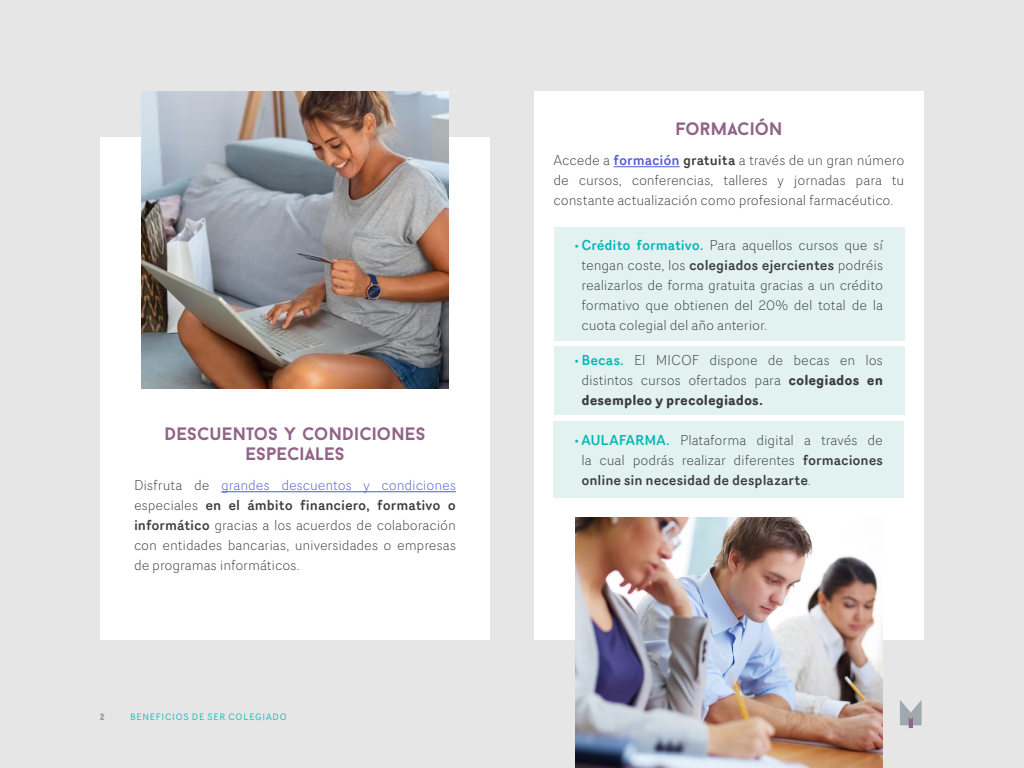
<style>
.page{position:relative;width:1024px;height:768px;background:#e6e6e6}
.page>*{position:absolute;margin:0;border:0;box-sizing:border-box;transform-origin:0 0}
.t1{font:700 18px/20px "Baron Neue";letter-spacing:.005em;color:#916487;text-align:center}
.t2{font:300 14px/20px "Router";letter-spacing:-.005em;color:#3b3c3b;text-align:justify}
.t3{font:9px "Router";letter-spacing:.09em;color:#00b5b4}
.t4{font:900 9px "Baron Neue";color:#979899}
.s1{color:#4f5cd6}
.s2{font-weight:500}
.s3{font-weight:500;color:#4f5cd6}
.s4{color:#00b5b4}
.s5{font-weight:500;color:#00b5b4}
.s6{font-weight:700}
</style>
<div class="page">
<svg style="left:900px;top:700px;width:22px;height:28px"></svg>
<div style="left:100px;top:137px;width:390px;height:503px;background:#fff"></div>
<hr style="left:221px;top:492px;width:235px;height:1px;background:#4f5cd6">
<div style="left:534px;top:91px;width:390px;height:549px;background:#fff"></div>
<hr style="left:614px;top:167px;width:66px;height:1px;background:#4f5cd6">
<img style="left:141px;top:91px;width:308px;height:297px">
<div style="left:554px;top:227px;width:350px;height:114px;background:#e1f2f1"></div>
<div style="left:553px;top:421px;width:351px;height:77px;background:#e1f2f1"></div>
<img style="left:575px;top:517px;width:308px;height:251px">
<div style="left:554px;top:346px;width:350px;height:69px;background:#e1f2f1"></div>
<p class="t1" style="left:164px;top:423px;width:263px">DESCUENTOS Y CONDICIONES<br>ESPECIALES</p>
<p class="t2" style="left:134px;top:475px;width:324px">Disfruta de <span class="s1">grandes descuentos y condiciones </span>especiales <span class="s2">en el ámbito financiero, formativo o informático</span> gracias a los acuerdos de colaboración con entidades bancarias, universidades o empresas de programas informáticos.</p>
<p class="t4" style="left:100px;top:711px;width:6px">2</p>
<p class="t3" style="left:130px;top:710px;width:158px">BENEFICIOS DE SER COLEGIADO</p>
<p class="t1" style="left:675px;top:118px;width:109px">FORMACIÓN</p>
<p class="t2" style="left:554px;top:150px;width:352px">Accede a <span class="s3">formación</span> <span class="s2">gratuita</span> a través de un gran número de cursos, conferencias, talleres y jornadas para tu constante actualización como profesional farmacéutico.</p>
<p class="t2" style="left:582px;top:235px;width:303px;text-indent:-7px"><span class="s4">•</span> <span class="s5">Crédito formativo.</span> Para aquellos cursos que sí tengan coste, los <span class="s2">colegiados ejercientes</span> podréis realizarlos de forma gratuita gracias a un crédito formativo que obtienen del 20% del total de la cuota colegial del año anterior.</p>
<p class="t2" style="left:582px;top:350px;width:303px;text-indent:-7px"><span class="s4">•</span> <span class="s5">Becas.</span> El MICOF dispone de becas en los distintos cursos ofertados para <span class="s6">colegiados en desempleo y precolegiados.</span></p>
<p class="t2" style="left:582px;top:430px;width:303px;text-indent:-7px"><span class="s4">•</span> <span class="s5">AULAFARMA.</span> Plataforma digital a través de la cual podrás realizar diferentes <span class="s2">formaciones online sin necesidad de desplazarte</span>.</p>
</div>
